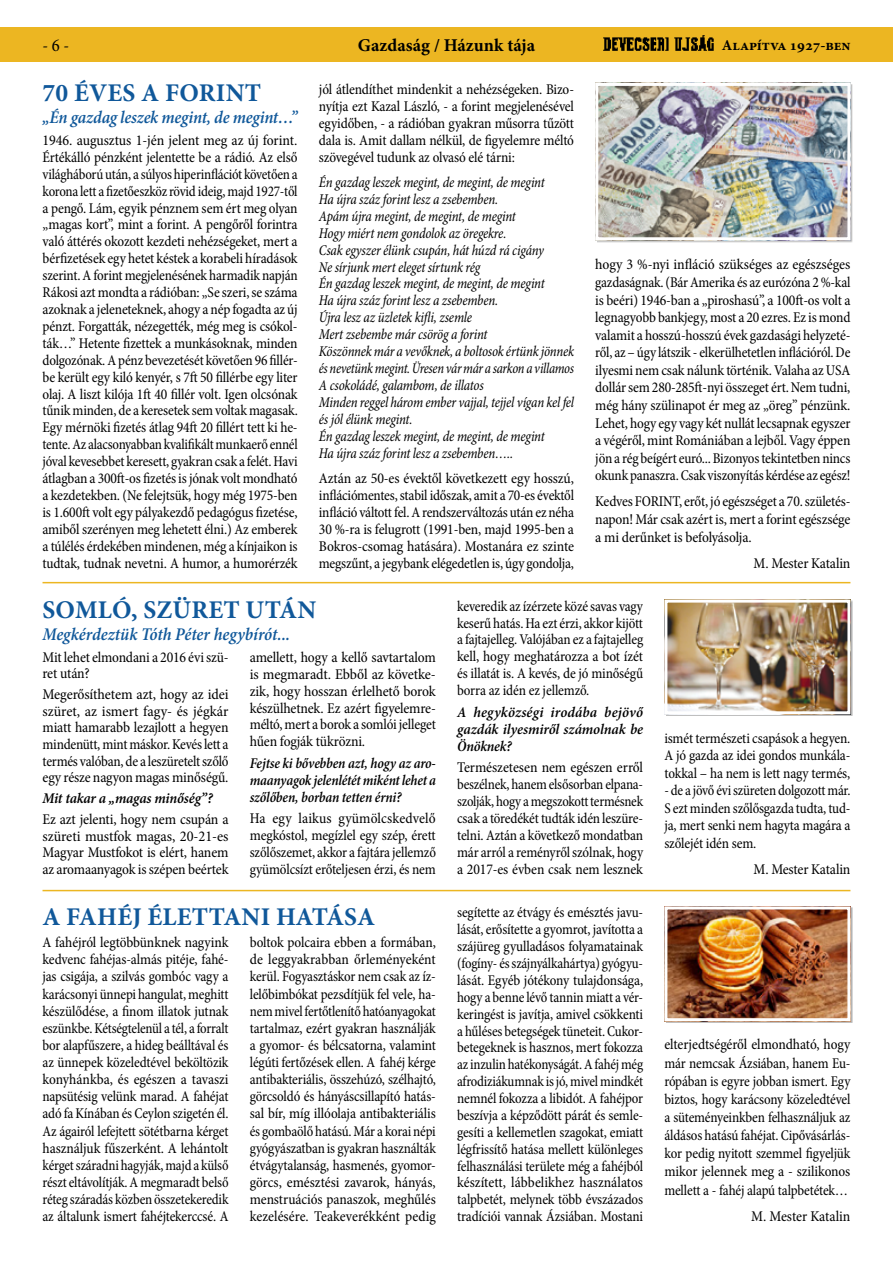
<style>
.page{position:relative;width:893px;height:1263px;background:#fff}
.page>*{position:absolute;margin:0;border:0;box-sizing:border-box;transform-origin:0 0}
.t1{font:700 25.5px "Minion Pro";letter-spacing:.01em;color:#10589a}
.t2{font:italic 600 condensed 18px "Minion Pro";letter-spacing:-.01em;color:#10589a}
.t3{font:700 18px "Minion Pro";color:#000}
.t4{font:condensed 18px "Minion Pro";color:#000}
.t5{font:condensed 15px/17px "Minion Pro";letter-spacing:-.01em;color:#000;text-align:justify}
.t6{font:condensed 15px/16.8px "Minion Pro";letter-spacing:-.01em;color:#000;text-align:justify;scale:.96 1}
.t7{font:italic condensed 15px/17px "Minion Pro";letter-spacing:-.015em;color:#000;scale:.93 1}
.t8{font:condensed 15px/17.5px "Minion Pro";letter-spacing:-.01em;color:#000;text-align:justify;scale:.95 1}
.t9{font:italic 600 condensed 15px/17px "Minion Pro";letter-spacing:-.01em;color:#000;text-align:justify;scale:.96 1}
.t10{font:italic 600 condensed 15px/17px "Minion Pro";letter-spacing:-.01em;color:#000;text-align:justify}
.t11{font:15px "Minion Pro Semibold Cn It Capt";letter-spacing:-.015em;color:#000}
.t12{font:700 15px "Minion Pro";letter-spacing:-.01em;color:#000}
</style>
<div class="page">
<div style="left:0;top:28px;width:893px;height:34px;background:#ecb622"></div>
<img style="left:604px;top:35px;width:110px;height:16px">
<hr style="left:43px;top:582px;width:807px;height:1px;background:#ecb622">
<hr style="left:43px;top:890px;width:807px;height:1px;background:#ecb622">
<div style="left:666px;top:600px;width:187px;height:116px;background:#000;opacity:.3"></div>
<img style="left:668px;top:604px;width:178px;height:106px">
<div style="left:664px;top:600px;width:186px;height:114px;border:3px solid #fff"></div>
<div style="left:666px;top:907px;width:187px;height:116px;background:#000;opacity:.3"></div>
<img style="left:668px;top:910px;width:178px;height:107px">
<div style="left:664px;top:906px;width:186px;height:115px;border:3px solid #fff"></div>
<div style="left:597px;top:84px;width:255px;height:158px;background:#000;opacity:.3"></div>
<img style="left:599px;top:87px;width:247px;height:149px">
<div style="left:595px;top:83px;width:255px;height:157px;border:3px solid #fff"></div>
<p class="t4" style="left:43px;top:33px;width:28px">- 6 -</p>
<p class="t3" style="left:358px;top:33px;width:179px">GAZDASÁG / HÁZUNK TÁJA</p>
<p class="t12" style="left:722px;top:34px;width:130px">ALAPÍTVA 1927-BEN</p>
<h1 class="t1" style="left:43px;top:75px;width:220px">70 ÉVES A FORINT</h1>
<p class="t2" style="left:43px;top:105px;width:256px">„Én gazdag leszek megint, de megint…”</p>
<p class="t5" style="left:43px;top:132px;width:257px">1946. augusztus 1-jén jelent meg az új forint.<br>Értékálló pénzként jelentette be a rádió. Az első világháború után, a súlyos hiperinflációt követően a korona lett a fizetőeszköz rövid ideig, majd 1927-től a pengő. Lám, egyik pénznem sem ért meg olyan „magas kort”, mint a forint. A pengőről forintra való áttérés okozott kezdeti nehézségeket, mert a bérfizetések egy hetet késtek a korabeli híradások szerint. A forint megjelenésének harmadik napján Rákosi azt mondta a rádióban: „Se szeri, se száma azoknak a jeleneteknek, ahogy a nép fogadta az új pénzt. Forgatták, nézegették, még meg is csókol&shy;ták…” Hetente fizettek a munkásoknak, minden dolgozónak. A pénz bevezetését követően 96 fillér&shy;be került egy kiló kenyér, s 7ft 50 fillérbe egy liter olaj. A liszt kilója 1ft 40 fillér volt. Igen olcsónak tűnik minden, de a keresetek sem voltak magasak.<br>Egy mérnöki fizetés átlag 94ft 20 fillért tett ki he&shy;tente. Az alacsonyabban kvalifikált munkaerő ennél jóval kevesebbet keresett, gyakran csak a felét. Havi átlagban a 300ft-os fizetés is jónak volt mondható a kezdetekben. (Ne felejtsük, hogy még 1975-ben is 1.600ft volt egy pályakezdő pedagógus fizetése, amiből szerényen meg lehetett élni.) Az emberek a túlélés érdekében mindenen, még a kínjaikon is tudtak, tudnak nevetni. A humor, a humorérzék</p>
<p class="t5" style="left:319px;top:81px;width:257px">jól átlendíthet mindenkit a nehézségeken. Bizo&shy;nyítja ezt Kazal László, - a forint megjelenésével egyidőben, - a rádióban gyakran műsorra tűzött dala is. Amit dallam nélkül, de figyelemre méltó szövegével tudunk az olvasó elé tárni:</p>
<p class="t7" style="left:319px;top:174px;width:276px">Én gazdag leszek megint, de megint, de megint<br>Ha újra száz forint lesz a zsebemben.<br>Apám újra megint, de megint, de megint<br>Hogy miért nem gondolok az öregekre.<br>Csak egyszer élünk csupán, hát húzd rá cigány<br>Ne sírjunk mert eleget sírtunk rég<br>Én gazdag leszek megint, de megint, de megint<br>Ha újra száz forint lesz a zsebemben.<br>Újra lesz az üzletek kifli, zsemle<br>Mert zsebembe már csörög a forint<br>Köszönnek már a vevőknek, a boltosok értünk jönnek és nevetünk megint. Üresen vár már a sarkon a villamos A csokoládé, galambom, de illatos<br>Minden reggel három ember vajjal, tejjel vígan kel fel és jól élünk megint.<br>Én gazdag leszek megint, de megint, de megint<br>Ha újra száz forint lesz a zsebemben…..</p>
<p class="t5" style="left:319px;top:470px;width:257px">Aztán az 50-es évektől következett egy hosszú, inflációmentes, stabil időszak, amit a 70-es évektől infláció váltott fel. A rendszerváltozás után ez néha 30 %-ra is felugrott (1991-ben, majd 1995-ben a Bokros-csomag hatására). Mostanára ez szinte megszűnt, a jegybank elégedetlen is, úgy gondolja,</p>
<p class="t5" style="left:595px;top:256px;width:257px;line-height:17.5px">hogy 3 %-nyi infláció szükséges az egészséges gazdaságnak. (Bár Amerika és az eurózóna 2 %-kal is beéri) 1946-ban a „piroshasú”, a 100ft-os volt a legnagyobb bankjegy, most a 20 ezres. Ez is mond valamit a hosszú-hosszú évek gazdasági helyzeté&shy;ről, az – úgy látszik - elkerülhetetlen inflációról. De ilyesmi nem csak nálunk történik. Valaha az USA dollár sem 280-285ft-nyi összeget ért. Nem tudni, még hány szülinapot ér meg az „öreg” pénzünk.<br>Lehet, hogy egy vagy két nullát lecsapnak egyszer a végéről, mint Romániában a lejből. Vagy éppen jön a rég beígért euró... Bizonyos tekintetben nincs okunk panaszra. Csak viszonyítás kérdése az egész!</p>
<p class="t5" style="left:595px;top:493px;width:257px;line-height:17.5px">Kedves FORINT, erőt, jó egészséget a 70. születés&shy;napon! Már csak azért is, mert a forint egészsége a mi derűnket is befolyásolja.</p>
<p class="t5" style="left:754px;top:555px;width:98px">M. Mester Katalin</p>
<h1 class="t1" style="left:43px;top:592px;width:275px">SOMLÓ, SZÜRET UTÁN</h1>
<p class="t2" style="left:43px;top:622px;width:249px">Megkérdeztük Tóth Péter hegybírót...</p>
<p class="t5" style="left:43px;top:649px;width:188px">Mit lehet elmondani a 2016 évi szü&shy;ret után?</p>
<p class="t5" style="left:43px;top:686px;width:188px">Megerősíthetem azt, hogy az idei szüret, az ismert fagy- és jégkár miatt hamarabb lezajlott a hegyen mindenütt, mint máskor. Kevés lett a termés valóban, de a leszüretelt szőlő egy része nagyon magas minőségű.</p>
<p class="t11" style="left:43px;top:788px;width:172px">Mit takar a „magas minőség”?</p>
<p class="t5" style="left:43px;top:811px;width:188px">Ez azt jelenti, hogy nem csupán a szüreti mustfok magas, 20-21-es Magyar Mustfokot is elért, hanem az aromaanyagok is szépen beértek</p>
<p class="t5" style="left:250px;top:648px;width:188px">amellett, hogy a kellő savtartalom is megmaradt. Ebből az követke&shy;zik, hogy hosszan érlelhető borok készülhetnek. Ez azért figyelemre&shy;méltó, mert a borok a somlói jelleget hűen fogják tükrözni.</p>
<p class="t9" style="left:250px;top:754px;width:195px">Fejtse ki bővebben azt, hogy az aro&shy;maanyagok jelenlétét miként lehet a szőlőben, borban tetten érni?</p>
<p class="t5" style="left:250px;top:810px;width:188px">Ha egy laikus gyümölcskedvelő megkóstol, megízlel egy szép, érett szőlőszemet, akkor a fajtára jellemző gyümölcsízt erőteljesen érzi, és nem</p>
<h1 class="t1" style="left:43px;top:899px;width:318px">A FAH ÉJ ÉLETTANI HATÁSA</h1>
<p class="t5" style="left:43px;top:934px;width:188px">A fahéjról legtöbbünknek nagyink kedvenc fahéjas-almás pitéje, fahé&shy;jas csigája, a szilvás gombóc vagy a karácsonyi ünnepi hangulat, meghitt készülődése, a finom illatok jutnak eszünkbe. Kétségtelenül a tél, a forralt bor alapfűszere, a hideg beálltával és az ünnepek közeledtével beköltözik konyhánkba, és egészen a tavaszi napsütésig velünk marad. A fahéjat adó fa Kínában és Ceylon szigetén él.<br>Az ágairól lefejtett sötétbarna kérget használjuk fűszerként. A lehántolt kérget száradni hagyják, majd a külső részt eltávolítják. A megmaradt belső réteg száradás közben összetekeredik az általunk ismert fahéjtekerccsé. A</p>
<p class="t5" style="left:250px;top:934px;width:188px">boltok polcaira ebben a formában, de leggyakrabban őrleményeként kerül. Fogyasztáskor nem csak az íz&shy;lelőbimbókat pezsdítjük fel vele, ha&shy;nem mivel fertőtlenítő hatóanyagokat tartalmaz, ezért gyakran használják a gyomor- és bélcsatorna, valamint légúti fertőzések ellen. A fahéj kérge antibakteriális, összehúzó, szélhajtó, görcsoldó és hányáscsillapító hatás&shy;sal bír, míg illóolaja antibakteriális és gombaölő hatású. Már a korai népi gyógyászatban is gyakran használták étvágytalanság, hasmenés, gyomor&shy;görcs, emésztési zavarok, hányás, menstruációs panaszok, meghűlés kezelésére. Teakeverékként pedig</p>
<p class="t6" style="left:457px;top:597px;width:195px">keveredik az ízérzete közé savas vagy keserű hatás. Ha ezt érzi, akkor kijött a fajtajelleg. Valójában ez a fajtajelleg kell, hogy meghatározza a bot ízét és illatát is. A kevés, de jó minőségű borra az idén ez jellemző.</p>
<p class="t10" style="left:457px;top:703px;width:188px">A hegyközségi irodába bejövő gazdák ilyesmiről számolnak be Önöknek?</p>
<p class="t5" style="left:457px;top:759px;width:188px">Természetesen nem egészen erről beszélnek, hanem elsősorban elpana&shy;szolják, hogy a megszokott termésnek csak a töredékét tudták idén leszüre&shy;telni. Aztán a következő mondatban már arról a reményről szólnak, hogy a 2017-es évben csak nem lesznek</p>
<p class="t6" style="left:457px;top:904px;width:195px">segítette az étvágy és emésztés javu&shy;lását, erősítette a gyomrot, javította a szájüreg gyulladásos folyamatainak (fogíny- és szájnyálkahártya) gyógyu&shy;lását. Egyéb jótékony tulajdonsága, hogy a benne lévő tannin miatt a vér&shy;keringést is javítja, amivel csökkenti a hűléses betegségek tüneteit. Cukor&shy;betegeknek is hasznos, mert fokozza az inzulin hatékonyságát. A fahéj még afrodiziákumnak is jó, mivel mindkét nemnél fokozza a libidót. A fahéjpor beszívja a képződött párát és semle&shy;gesíti a kellemetlen szagokat, emiatt légfrissítő hatása mellett különleges felhasználási területe még a fahéjból készített, lábbelikhez használatos talpbetét, melynek több évszázados tradíciói vannak Ázsiában. Mostani</p>
<p class="t5" style="left:664px;top:729px;width:188px;line-height:17.5px">ismét természeti csapások a hegyen.<br>A jó gazda az idei gondos munkála&shy;tokkal – ha nem is lett nagy termés,</p>
<p class="t8" style="left:664px;top:782px;width:197px">- de a jövő évi szüreten dolgozott már.<br>S ezt minden szőlősgazda tudta, tud&shy;ja, mert senki nem hagyta magára a szőlejét idén sem.</p>
<p class="t5" style="left:754px;top:861px;width:98px">M. Mester Katalin</p>
<p class="t5" style="left:664px;top:1036px;width:188px;line-height:18.1px">elterjedtségéről elmondható, hogy már nemcsak Ázsiában, hanem Eu&shy;rópában is egyre jobban ismert. Egy biztos, hogy karácsony közeledtével a süteményeinkben felhasználjuk az áldásos hatású fahéjat. Cipővásárlás&shy;kor pedig nyitott szemmel figyeljük mikor jelennek meg a - szilikonos mellett a - fahéj alapú talpbetétek…</p>
<p class="t5" style="left:751px;top:1208px;width:101px">M. Mester Katalin</p>
</div>
